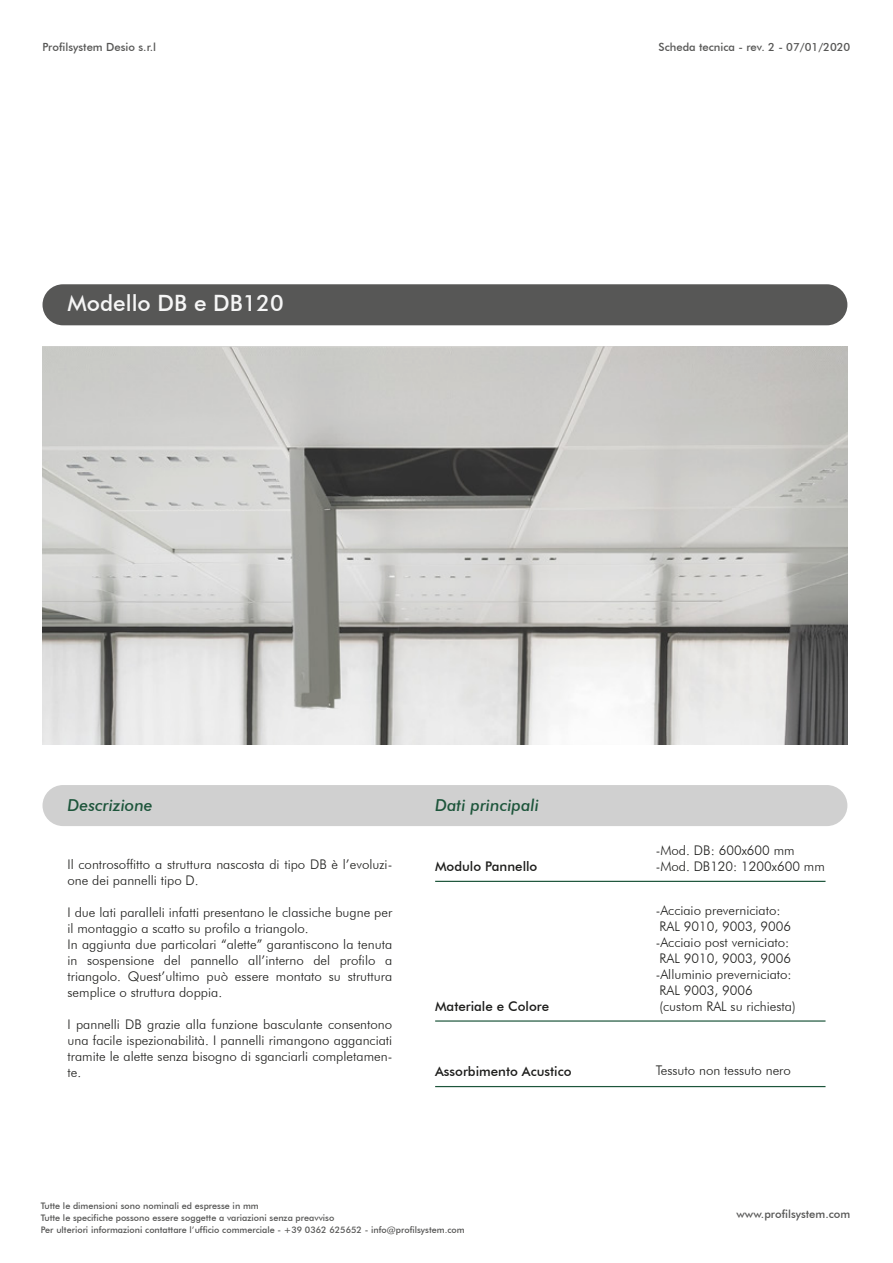
<style>
.page{position:relative;width:893px;height:1263px;background:#fff}
.page>*{position:absolute;margin:0;border:0;box-sizing:border-box;transform-origin:0 0}
.t1{font:500 22.5px "Futura BT";color:#f6f6f6}
.t2{font:italic 500 16.5px "Futura BT";color:#1d553b}
.t3{font:300 13.35px/15.9px "Futura BT";color:#1d1d1b}
.t4{font:500 13.35px "Futura BT";color:#1d1d1b}
.t5{font:500 11.25px "Futura BT";color:#575756}
.t6{font:500 9px/12px "Futura BT";color:#575756}
</style>
<div class="page">
<div style="left:43px;top:284px;width:804px;height:41px;background:#575756;border-radius:21px"></div>
<div style="left:43px;top:785px;width:804px;height:41px;background:#d0d0d0;border-radius:21px"></div>
<hr style="left:435px;top:881px;width:390px;height:1px;background:#1d553b">
<hr style="left:435px;top:1020px;width:390px;height:2px;background:#1d553b">
<hr style="left:435px;top:1086px;width:390px;height:1px;background:#1d553b">
<img style="left:43px;top:346px;width:804px;height:398px">
<p class="t5" style="left:43px;top:40px;width:115px">Profilsystem Desio s.r.l</p>
<p class="t5" style="left:658px;top:40px;width:193px">Scheda tecnica - rev. 2 - 07/01/2020</p>
<h1 class="t1" style="left:68px;top:289px;width:218px">Modello DB e DB120</h1>
<p class="t2" style="left:68px;top:795px;width:87px">Descrizione</p>
<p class="t2" style="left:435px;top:795px;width:105px">Dati principali</p>
<p class="t3" style="left:68px;top:856px;width:326px">Il controsoffitto a struttura nascosta di tipo DB è l’evoluzi&shy;one dei pannelli tipo D.</p>
<p class="t3" style="left:68px;top:904px;width:326px">I due lati paralleli infatti presentano le classiche bugne per il montaggio a scatto su profilo a triangolo.<br>In aggiunta due particolari “alette” garantiscono la tenuta in sospensione del pannello all’interno del profilo a triangolo. Quest’ultimo può essere montato su struttura semplice o struttura doppia.</p>
<p class="t3" style="left:68px;top:1016px;width:326px;text-align:justify">I pannelli DB grazie alla funzione basculante consentono una facile ispezionabilità. I pannelli rimangono agganciati tramite le alette senza bisogno di sganciarli completamen&shy;te.</p>
<p class="t4" style="left:435px;top:858px;width:104px">Modulo Pannello</p>
<p class="t4" style="left:435px;top:998px;width:115px">Materiale e Colore</p>
<p class="t4" style="left:435px;top:1063px;width:138px">Assorbimento Acustico</p>
<p class="t3" style="left:656px;top:842px;width:171px">-Mod. DB: 600x600 mm -Mod. DB120: 1200x600 mm</p>
<p class="t3" style="left:656px;top:902px;width:141px">-Acciaio preverniciato:<br>RAL 9010, 9003, 9006 -Acciaio post verniciato:<br>RAL 9010, 9003, 9006 -Alluminio preverniciato:<br>RAL 9003, 9006<br>(custom RAL su richiesta)</p>
<p class="t3" style="left:656px;top:1062px;width:137px">Tessuto non tessuto nero</p>
<p class="t6" style="left:41px;top:1199px;width:425px">Tutte le dimensioni sono nominali ed espresse in mm<br>Tutte le specifiche possono essere soggette a variazioni senza preavviso<br>Per ulteriori informazioni contattare l’ufficio commerciale - +39 0362 625652 - info@profilsystem.com</p>
<p class="t5" style="left:736px;top:1207px;width:115px">www.profilsystem.com</p>
</div>
